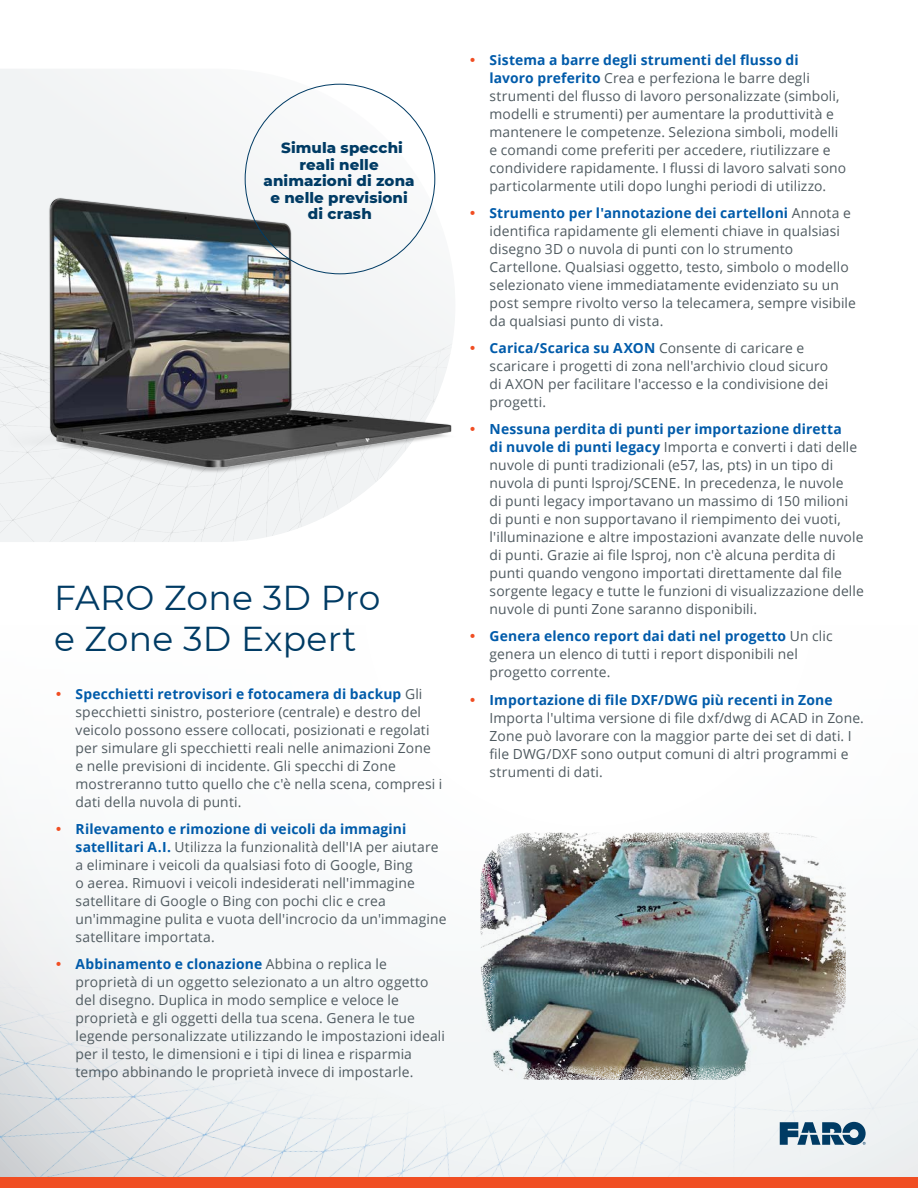
<style>
.page{position:relative;width:918px;height:1188px;background:#fff}
.page>*{position:absolute;margin:0;border:0;box-sizing:border-box;transform-origin:0 0}
.Header_1{font:34.5px/41.4px "Montserrat";letter-spacing:.01em;color:#003b64}
.Body_Text{font:800 15px/16.5px "Montserrat";letter-spacing:.005em;color:#003b64;text-align:center}
.t1{font:13.8px/18px "Open Sans";letter-spacing:.01em;color:#4f5a60}
.s1{font-weight:700;color:#005baa}
</style>
<div class="page">
<img style="left:0;top:851px;width:918px;height:326px">
<svg style="left:780px;top:1122px;width:86px;height:23px"></svg>
<div style="left:0;top:1177px;width:918px;height:11px;background:#f04e23"></div>
<svg style="left:0;top:69px;width:432px;height:85px;fill:#f5f7f7"></svg>
<img style="left:0;top:495px;width:359px;height:47px">
<img style="left:0;top:154px;width:455px;height:341px">
<img style="left:480px;top:832px;width:366px;height:248px">
<svg style="left:57px;top:962px;width:4px;height:4px"></svg>
<p class="Body_Text" style="left:264px;top:139px;width:153px">Simula specchi reali nelle animazioni di zona e nelle previsioni di crash</p>
<p class="Header_1" style="left:54px;top:576px;width:328px">FARO Zone 3D Pro e Zone 3D Expert</p>
<p class="t1" style="left:76px;top:685px;width:368px"><span class="s1">Specchietti retrovisori e fotocamera di backup</span> Gli specchietti sinistro, posteriore (centrale) e destro del veicolo possono essere collocati, posizionati e regolati per simulare gli specchietti reali nelle animazioni Zone<br>e nelle previsioni di incidente. Gli specchi di Zone mostreranno tutto quello che c'è nella scena, compresi i dati della nuvola di punti.</p>
<p class="t1" style="left:76px;top:820px;width:373px"><span class="s1">Rilevamento e rimozione di veicoli da immagini satellitari A.I.</span> Utilizza la funzionalità dell'IA per aiutare a eliminare i veicoli da qualsiasi foto di Google, Bing<br>o aerea. Rimuovi i veicoli indesiderati nell'immagine satellitare di Google o Bing con pochi clic e crea un'immagine pulita e vuota dell'incrocio da un'immagine satellitare importata.</p>
<p class="t1" style="left:76px;top:955px;width:371px"><span class="s1">Abbinamento e clonazione</span> Abbina o replica le proprietà di un oggetto selezionato a un altro oggetto del disegno. Duplica in modo semplice e veloce le proprietà e gli oggetti della tua scena. Genera le tue legende personalizzate utilizzando le impostazioni ideali per il testo, le dimensioni e i tipi di linea e risparmia tempo abbinando le proprietà invece di impostarle.</p>
<p class="t1" style="left:490px;top:50px;width:358px"><span class="s1">Sistema a barre degli strumenti del flusso di lavoro preferito</span> Crea e perfeziona le barre degli strumenti del flusso di lavoro personalizzate (simboli, modelli e strumenti) per aumentare la produttività e mantenere le competenze. Seleziona simboli, modelli e comandi come preferiti per accedere, riutilizzare e condividere rapidamente. I flussi di lavoro salvati sono particolarmente utili dopo lunghi periodi di utilizzo.</p>
<p class="t1" style="left:490px;top:203px;width:368px"><span class="s1">Strumento per l'annotazione dei cartelloni</span> Annota e identifica rapidamente gli elementi chiave in qualsiasi disegno 3D o nuvola di punti con lo strumento Cartellone. Qualsiasi oggetto, testo, simbolo o modello selezionato viene immediatamente evidenziato su un post sempre rivolto verso la telecamera, sempre visibile da qualsiasi punto di vista.</p>
<p class="t1" style="left:490px;top:339px;width:340px"><span class="s1">Carica/Scarica su AXON</span> Consente di caricare e scaricare i progetti di zona nell'archivio cloud sicuro di AXON per facilitare l'accesso e la condivisione dei progetti.</p>
<p class="t1" style="left:490px;top:420px;width:376px"><span class="s1">Nessuna perdita di punti per importazione diretta<br>di nuvole di punti legacy</span> Importa e converti i dati delle nuvole di punti tradizionali (e57, las, pts) in un tipo di nuvola di punti lsproj/SCENE. In precedenza, le nuvole<br>di punti legacy importavano un massimo di 150 milioni<br>di punti e non supportavano il riempimento dei vuoti, l'illuminazione e altre impostazioni avanzate delle nuvole di punti. Grazie ai file lsproj, non c'è alcuna perdita di punti quando vengono importati direttamente dal file sorgente legacy e tutte le funzioni di visualizzazione delle nuvole di punti Zone saranno disponibili.</p>
<p class="t1" style="left:490px;top:627px;width:345px"><span class="s1">Genera elenco report dai dati nel progetto</span> Un clic genera un elenco di tutti i report disponibili nel progetto corrente.</p>
<p class="t1" style="left:490px;top:690px;width:376px"><span class="s1">Importazione di file DXF/DWG più recenti in Zone </span>Importa l'ultima versione di file dxf/dwg di ACAD in Zone.<br>Zone può lavorare con la maggior parte dei set di dati. I file DWG/DXF sono output comuni di altri programmi e strumenti di dati.</p>
</div>
